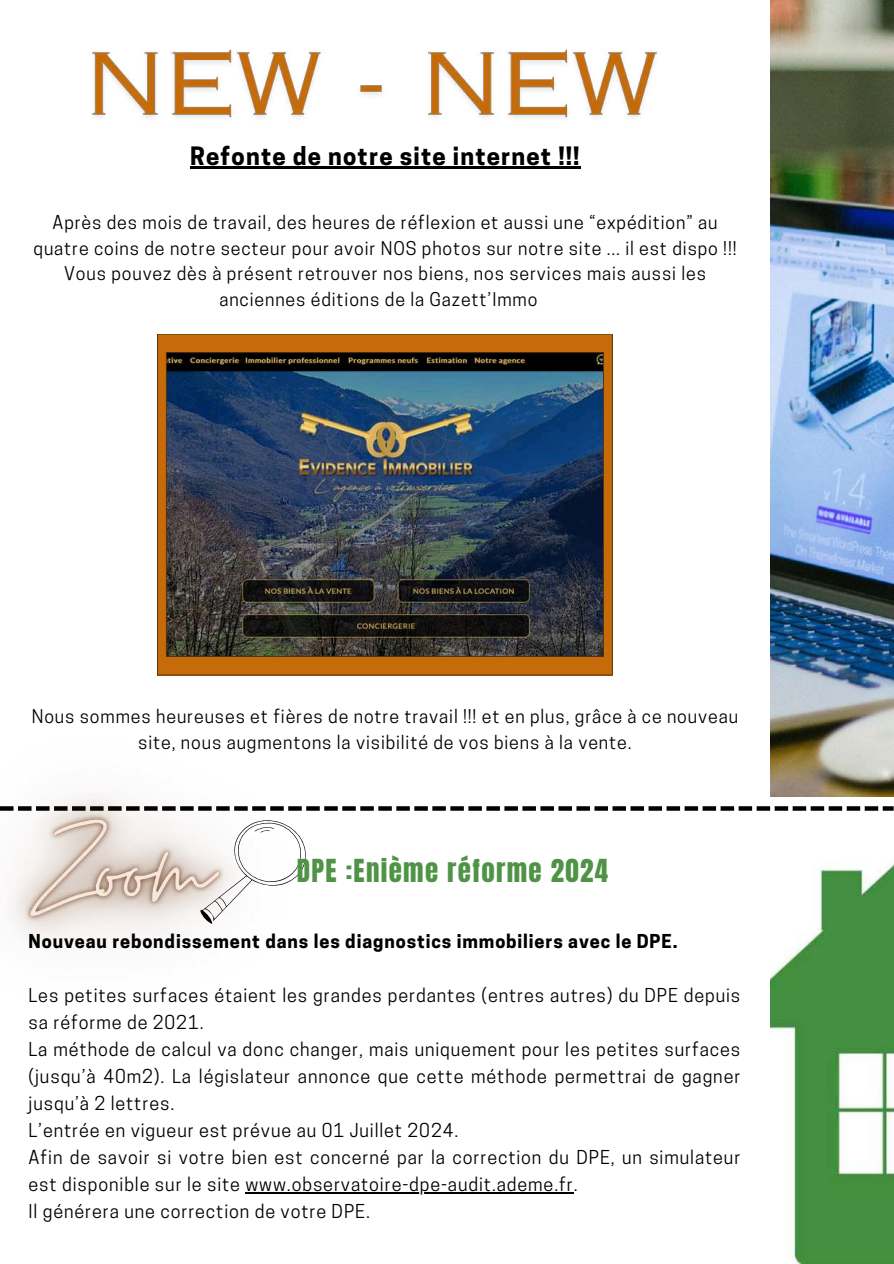
<style>
.page{position:relative;width:894px;height:1264px;background:#fff}
.page>*{position:absolute;margin:0;border:0;box-sizing:border-box;transform-origin:0 0}
.t1{font:27px "Anton";letter-spacing:.05em;color:#4f9446}
.t2{font:700 23.85px "Cooper Hewitt";letter-spacing:.05em;color:#000}
.t3{font:18px/27px "Cooper Hewitt";letter-spacing:.05em;color:#000}
.t4{font:700 18px "Cooper Hewitt";letter-spacing:.05em;color:#000}
.t5{font:17.85px/25.8px "Cooper Hewitt";letter-spacing:.05em;color:#000;text-align:center}
</style>
<div class="page">
<img style="left:157px;top:334px;width:455px;height:341px">
<svg style="left:404px;top:806px;width:489px;height:4px"></svg>
<img style="left:770px;top:864px;width:123px;height:399px">
<img style="left:770px;top:0;width:123px;height:796px">
<img style="left:92px;top:49px;width:565px;height:70px">
<hr style="left:190px;top:167px;width:390px;height:2px;background:#000">
<img style="left:0;top:600px;width:404px;height:340px">
<hr style="left:245px;top:1192px;width:328px;height:1px;background:#000">
<h2 class="t2" style="left:190px;top:147px;width:391px">Refonte de notre site internet !!!</h2>
<p class="t5" style="left:53px;top:211px;width:666px">Après des mois de travail, des heures de réflexion et aussi une “expédition” au</p>
<p class="t5" style="left:34px;top:237px;width:704px">quatre coins de notre secteur pour avoir NOS photos sur notre site ... il est dispo !!!</p>
<p class="t5" style="left:64px;top:263px;width:643px">Vous pouvez dès à présent retrouver nos biens, nos services mais aussi les</p>
<p class="t5" style="left:219px;top:289px;width:319px">anciennes éditions de la Gazett’Immo</p>
<p class="t5" style="left:32px;top:706px;width:707px">Nous sommes heureuses et fières de notre travail !!! et en plus, grâce à ce nouveau site, nous augmentons la visibilité de vos biens à la vente.</p>
<h1 class="t1" style="left:297px;top:851px;width:313px">DPE :Enième réforme 2024</h1>
<p class="t4" style="left:29px;top:934px;width:650px">Nouveau rebondissement dans les diagnostics immobiliers avec le DPE.</p>
<p class="t3" style="left:29px;top:984px;width:713px">Les petites surfaces étaient les grandes perdantes (entres autres) du DPE depuis sa réforme de 2021.<br>La méthode de calcul va donc changer, mais uniquement pour les petites surfaces (jusqu’à 40m2). La législateur annonce que cette méthode permettrai de gagner jusqu’à 2 lettres.<br>L’entrée en vigueur est prévue au 01 Juillet 2024.<br>Afin de savoir si votre bien est concerné par la correction du DPE, un simulateur est disponible sur le site www.observatoire-dpe-audit.ademe.fr.<br>Il générera une correction de votre DPE.</p>
</div>
